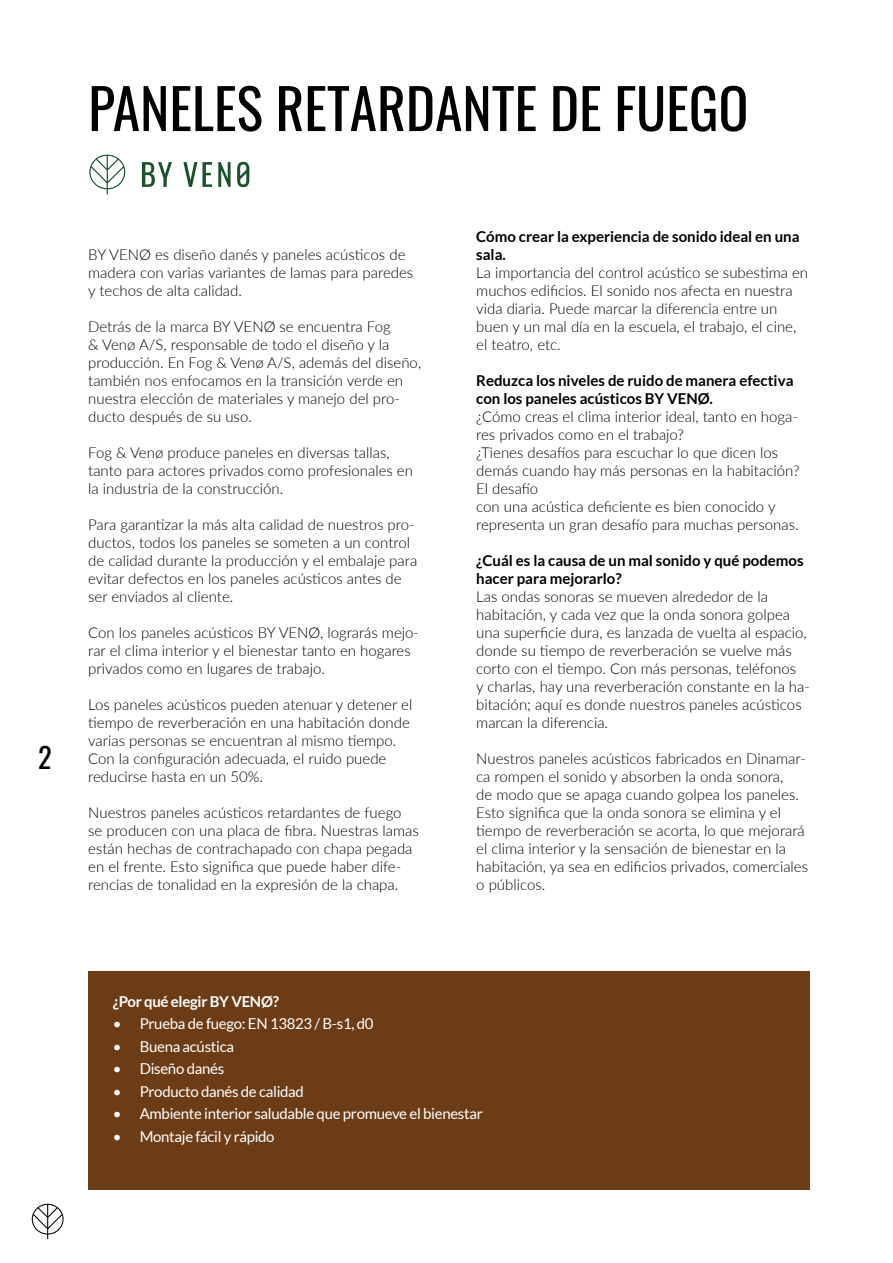
<style>
.page{position:relative;width:893px;height:1263px;background:#fff}
.page>*{position:absolute;margin:0;border:0;box-sizing:border-box;transform-origin:0 0}
.t1{font:55.5px "Oswald";color:#000}
.t2{font:28.5px "Oswald";color:#000}
.t3{font:300 15px/18px "Lato";color:#000}
.t4{font:700 15px/18px "Lato";color:#000}
.t5{font:15px "Lato";letter-spacing:-.02em;color:#fff}
.t6{font:700 15px "Lato";letter-spacing:-.015em;color:#fff}
.t7{font:15px "Lato";color:#fff}
</style>
<div class="page">
<svg style="left:32px;top:1204px;width:32px;height:35px"></svg>
<svg style="left:89px;top:155px;width:36px;height:39px"></svg>
<svg style="left:142px;top:162px;width:30px;height:25px"></svg>
<svg style="left:183px;top:162px;width:29px;height:25px"></svg>
<svg style="left:218px;top:162px;width:13px;height:25px"></svg>
<svg style="left:237px;top:162px;width:12px;height:25px"></svg>
<div style="left:88px;top:972px;width:722px;height:218px;background:#6c3c16"></div>
<h1 class="t1" style="left:88px;top:59px;width:662px">PANELES RETARDANTE DE FUEGO</h1>
<h2 class="t2" style="left:38px;top:732px;width:15px">2</h2>
<p class="t3" style="left:88px;top:245px;width:327px">BY VENØ es diseño danés y paneles acústicos de madera con varias variantes de lamas para paredes y techos de alta calidad.</p>
<p class="t3" style="left:88px;top:317px;width:335px">Detrás de la marca BY VENØ se encuentra Fog<br>&amp; Venø A/S, responsable de todo el diseño y la producción. En Fog &amp; Venø A/S, además del diseño, también nos enfocamos en la transición verde en nuestra elección de materiales y manejo del pro&shy;ducto después de su uso.</p>
<p class="t3" style="left:88px;top:443px;width:326px">Fog &amp; Venø produce paneles en diversas tallas, tanto para actores privados como profesionales en la industria de la construcción.</p>
<p class="t3" style="left:88px;top:515px;width:331px">Para garantizar la más alta calidad de nuestros pro&shy;ductos, todos los paneles se someten a un control de calidad durante la producción y el embalaje para evitar defectos en los paneles acústicos antes de ser enviados al cliente.</p>
<p class="t3" style="left:88px;top:623px;width:332px">Con los paneles acústicos BY VENØ, lograrás mejo&shy;rar el clima interior y el bienestar tanto en hogares privados como en lugares de trabajo.</p>
<p class="t3" style="left:88px;top:695px;width:326px">Los paneles acústicos pueden atenuar y detener el tiempo de reverberación en una habitación donde varias personas se encuentran al mismo tiempo.<br>Con la configuración adecuada, el ruido puede reducirse hasta en un 50%.</p>
<p class="t3" style="left:88px;top:803px;width:332px">Nuestros paneles acústicos retardantes de fuego se producen con una placa de fibra. Nuestras lamas están hechas de contrachapado con chapa pegada en el frente. Esto significa que puede haber dife&shy;rencias de tonalidad en la expresión de la chapa.</p>
<p class="t4" style="left:476px;top:227px;width:325px">Cómo crear la experiencia de sonido ideal en una sala.</p>
<p class="t3" style="left:476px;top:263px;width:333px">La importancia del control acústico se subestima en muchos edificios. El sonido nos afecta en nuestra vida diaria. Puede marcar la diferencia entre un buen y un mal día en la escuela, el trabajo, el cine, el teatro, etc.</p>
<p class="t4" style="left:476px;top:371px;width:319px">Reduzca los niveles de ruido de manera efectiva con los paneles acústicos BY VENØ.</p>
<p class="t3" style="left:476px;top:407px;width:325px">¿Cómo creas el clima interior ideal, tanto en hoga&shy;res privados como en el trabajo?<br>¿Tienes desafíos para escuchar lo que dicen los demás cuando hay más personas en la habitación?<br>El desafío<br>con una acústica deficiente es bien conocido y representa un gran desafío para muchas personas.</p>
<p class="t4" style="left:476px;top:551px;width:329px">¿Cuál es la causa de un mal sonido y qué podemos hacer para mejorarlo?</p>
<p class="t3" style="left:476px;top:587px;width:335px">Las ondas sonoras se mueven alrededor de la habitación, y cada vez que la onda sonora golpea una superficie dura, es lanzada de vuelta al espacio, donde su tiempo de reverberación se vuelve más corto con el tiempo. Con más personas, teléfonos<br>y charlas, hay una reverberación constante en la ha&shy;bitación; aquí es donde nuestros paneles acústicos marcan la diferencia.</p>
<p class="t3" style="left:476px;top:749px;width:333px">Nuestros paneles acústicos fabricados en Dinamar&shy;ca rompen el sonido y absorben la onda sonora,<br>de modo que se apaga cuando golpea los paneles.<br>Esto significa que la onda sonora se elimina y el tiempo de reverberación se acorta, lo que mejorará el clima interior y la sensación de bienestar en la habitación, ya sea en edificios privados, comerciales o públicos.</p>
<p class="t6" style="left:113px;top:984px;width:172px">Hvorfor vælge BY VENØ?</p>
<p class="t6" style="left:113px;top:992px;width:168px">¿Por qué elegir BY VENØ?</p>
<p class="t5" style="left:113px;top:1015px;width:262px">• Prueba de fuego: EN 13823 / B-s1, d0</p>
<p class="t5" style="left:113px;top:1038px;width:123px">• Buena acústica</p>
<p class="t5" style="left:113px;top:1060px;width:113px">• Diseño danés</p>
<p class="t5" style="left:113px;top:1083px;width:193px">• Producto danés de calidad</p>
<p class="t5" style="left:113px;top:1105px;width:372px">• Ambiente interior saludable que promueve el bienestar</p>
<p class="t5" style="left:113px;top:1128px;width:163px">• Montaje fácil y rápido</p>
<p class="t7" style="left:128px;top:1119px;width:73px">og velvære</p>
</div>
